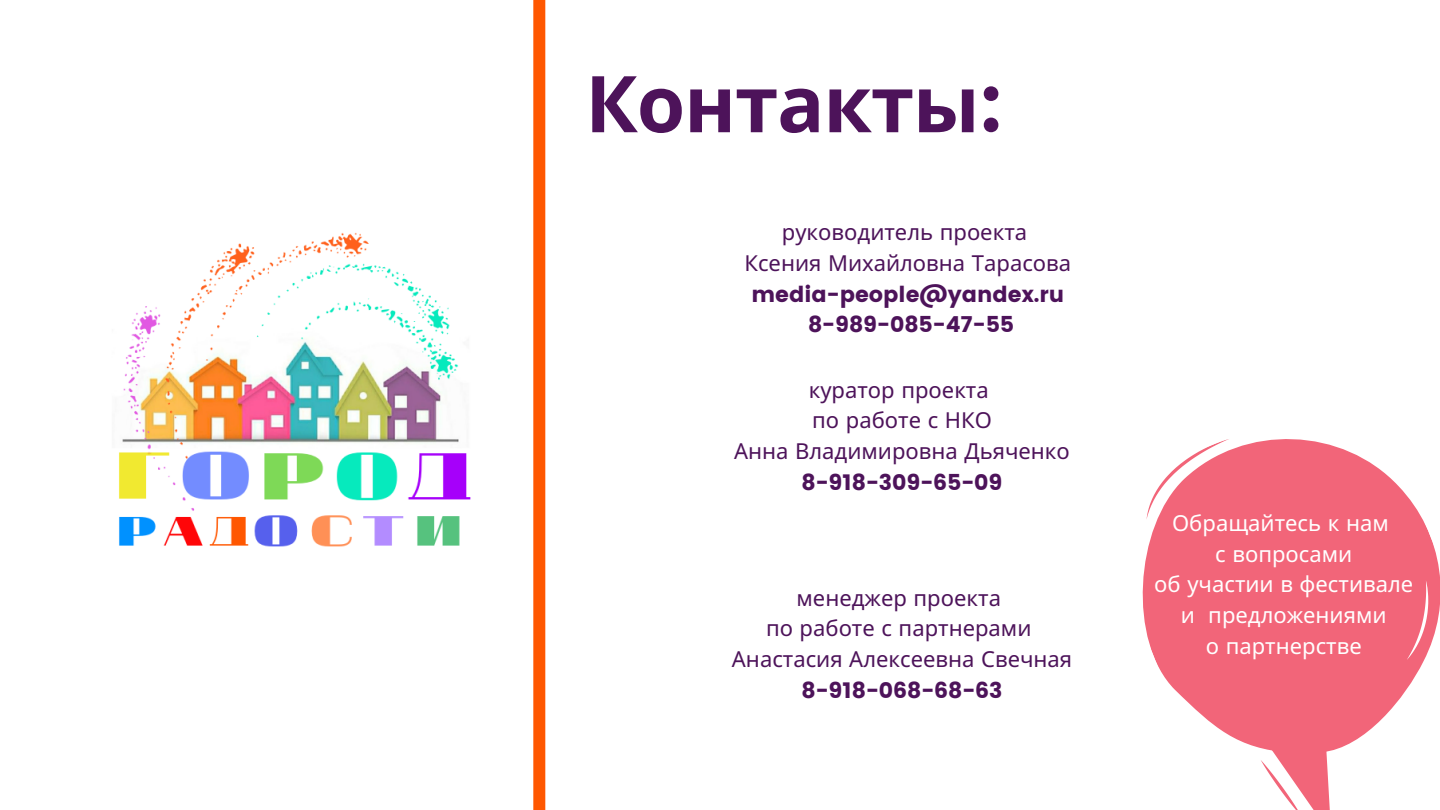
<style>
.page{position:relative;width:1440px;height:810px;background:#fff}
.page>*{position:absolute;margin:0;border:0;box-sizing:border-box;transform-origin:0 0}
.t1{font:700 78.3px "Noto Sans";letter-spacing:-.015em;color:#4d135a}
.t2{font:22px/30.8px "Noto Sans";color:#4d135a;text-align:center}
.t3{font:22px/30.8px "Noto Sans";color:#fff;text-align:center}
.t4{font:22px/30.8px "Poppins";color:#4d135a;text-align:center}
.s1{font-family:"Poppins";font-weight:400}
</style>
<div class="page">
<div style="left:533px;top:0;width:12px;height:810px;background:#ff5700"></div>
<img style="left:119px;top:232px;width:352px;height:315px">
<svg style="left:1142px;top:439px;width:298px;height:306px;fill:#f26579"></svg>
<svg style="left:1251px;top:690px;width:121px;height:120px"></svg>
<svg style="left:1142px;top:439px;width:104px;height:81px"></svg>
<svg style="left:1382px;top:580px;width:58px;height:80px;background:#f37688"></svg>
<h1 class="t1" style="left:585px;top:49px;width:420px">Контакты<span class="s1">:</span></h1>
<p class="t2" style="left:744px;top:216px;width:328px">руководитель проекта<br>Ксения Михайловна Тарасова</p>
<p class="t4" style="left:751px;top:279px;width:314px">media-people@yandex.ru<br>8-989-085-47-55</p>
<p class="t2" style="left:734px;top:374px;width:337px">куратор проекта<br>по работе с НКО<br>Анна Владимировна Дьяченко</p>
<p class="t4" style="left:802px;top:467px;width:203px">8-918-309-65-09</p>
<p class="t2" style="left:732px;top:582px;width:342px">менеджер проекта<br>по работе с партнерами<br>Анастасия Алексеевна Свечная</p>
<p class="t4" style="left:802px;top:675px;width:203px">8-918-068-68-63</p>
<p class="t3" style="left:1154px;top:507px;width:260px">Обращайтесь к нам<br>с вопросами<br>об участии в фестивале и предложениями<br>о партнерстве</p>
</div>
